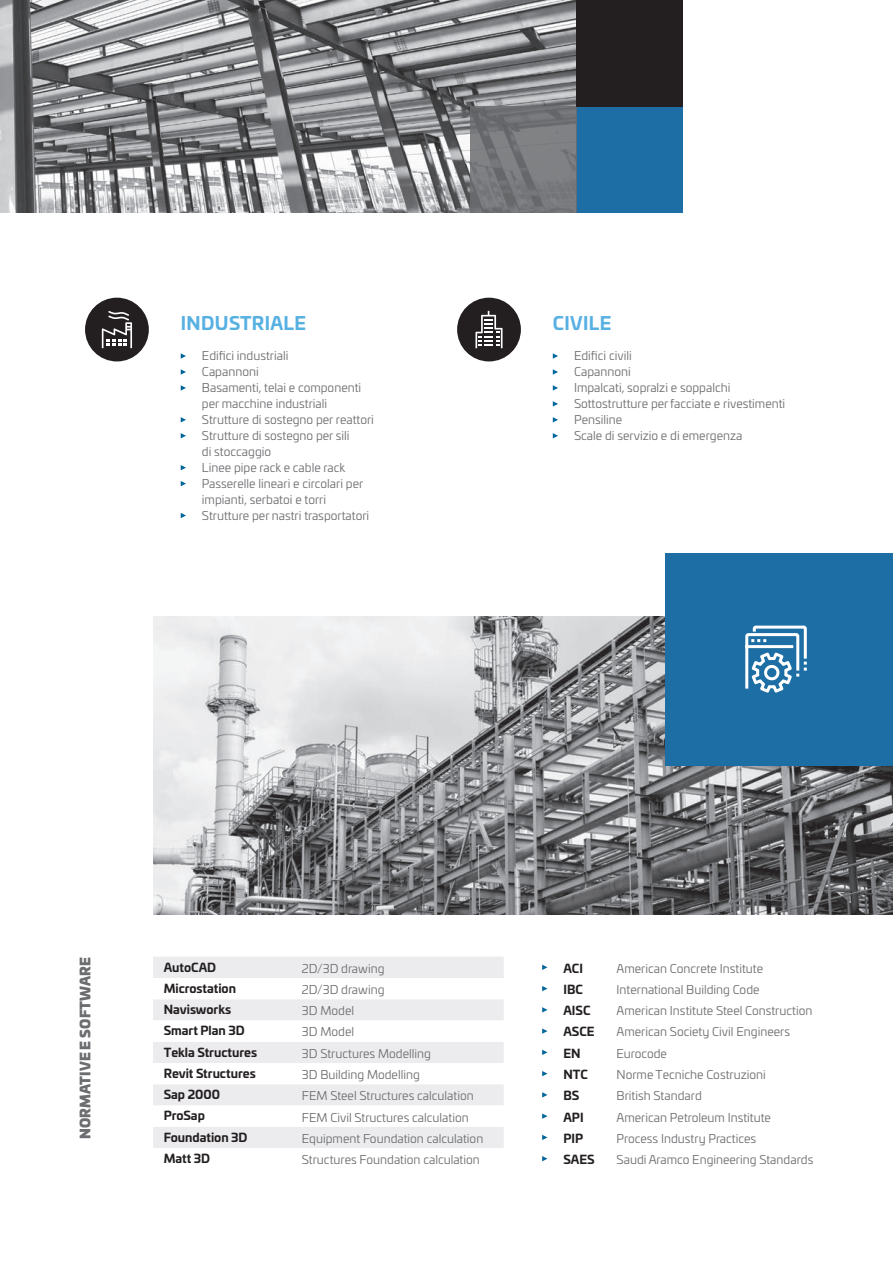
<style>
.page{position:relative;width:893px;height:1263px;background:#fff}
.page>*{position:absolute;margin:0;border:0;box-sizing:border-box;transform-origin:0 0}
.t1{font:700 18px "Univia Pro";letter-spacing:.02em;color:#57b0e2}
.t2{font:900 13.5px "Univia Pro";letter-spacing:.02em;color:#6c6d70}
.t3{font:12px/15.9px "Univia Pro";color:#6c6d70}
.t4{font:700 12px "Univia Pro";color:#231f20}
</style>
<div class="page">
<img style="left:153px;top:617px;width:740px;height:297px">
<svg style="left:553px;top:353px;width:5px;height:6px"></svg>
<svg style="left:553px;top:385px;width:5px;height:6px"></svg>
<svg style="left:553px;top:369px;width:5px;height:6px"></svg>
<svg style="left:553px;top:401px;width:5px;height:5px"></svg>
<svg style="left:553px;top:417px;width:5px;height:5px"></svg>
<svg style="left:553px;top:433px;width:5px;height:5px"></svg>
<svg style="left:181px;top:385px;width:5px;height:6px"></svg>
<svg style="left:181px;top:369px;width:5px;height:6px"></svg>
<svg style="left:181px;top:353px;width:5px;height:6px"></svg>
<svg style="left:181px;top:417px;width:5px;height:5px"></svg>
<svg style="left:181px;top:433px;width:5px;height:5px"></svg>
<svg style="left:181px;top:465px;width:5px;height:5px"></svg>
<svg style="left:181px;top:513px;width:5px;height:5px"></svg>
<svg style="left:181px;top:481px;width:5px;height:5px"></svg>
<div style="left:665px;top:553px;width:228px;height:212px;background:#1c6ea4"></div>
<svg style="left:745px;top:625px;width:62px;height:68px"></svg>
<div style="left:85px;top:298px;width:64px;height:63px;background:#231f20;border-radius:50%"></div>
<svg style="left:102px;top:311px;width:30px;height:37px"></svg>
<div style="left:457px;top:298px;width:64px;height:63px;background:#231f20;border-radius:50%"></div>
<svg style="left:475px;top:311px;width:27px;height:37px"></svg>
<svg style="left:542px;top:965px;width:5px;height:5px"></svg>
<svg style="left:542px;top:1050px;width:5px;height:5px"></svg>
<svg style="left:542px;top:1007px;width:5px;height:5px"></svg>
<svg style="left:542px;top:1092px;width:5px;height:5px"></svg>
<svg style="left:542px;top:1135px;width:5px;height:5px"></svg>
<svg style="left:542px;top:986px;width:5px;height:5px"></svg>
<svg style="left:542px;top:1071px;width:5px;height:5px"></svg>
<svg style="left:542px;top:1028px;width:5px;height:6px"></svg>
<svg style="left:542px;top:1113px;width:5px;height:6px"></svg>
<svg style="left:542px;top:1156px;width:5px;height:5px"></svg>
<div style="left:153px;top:957px;width:351px;height:21px;background:#ececee"></div>
<svg style="left:153px;top:999px;width:351px;height:149px;fill:#ececee"></svg>
<img style="left:0;top:0;width:576px;height:213px">
<div style="left:576px;top:106px;width:106px;height:107px;background:#1c6ea4"></div>
<svg style="left:470px;top:106px;width:106px;height:107px;fill:#78797c"></svg>
<div style="left:576px;top:0;width:106px;height:106px;background:#231f20"></div>
<p class="t1" style="left:181px;top:308px;width:127px">INDUSTRIALE</p>
<p class="t1" style="left:553px;top:308px;width:60px">CIVILE</p>
<p class="t3" style="left:574px;top:347px;width:59px">Edifici civili</p>
<p class="t3" style="left:574px;top:363px;width:58px">Capannoni</p>
<p class="t3" style="left:574px;top:379px;width:158px">Impalcati, sopralzi e soppalchi</p>
<p class="t3" style="left:574px;top:395px;width:213px">Sottostrutture per facciate e rivestimenti</p>
<p class="t3" style="left:574px;top:411px;width:50px">Pensiline</p>
<p class="t3" style="left:574px;top:427px;width:170px">Scale di servizio e di emergenza</p>
<p class="t3" style="left:202px;top:347px;width:88px">Edifici industriali</p>
<p class="t3" style="left:202px;top:363px;width:58px">Capannoni</p>
<p class="t3" style="left:202px;top:379px;width:161px">Basamenti, telai e componenti</p>
<p class="t3" style="left:202px;top:395px;width:127px">per macchine industriali</p>
<p class="t3" style="left:202px;top:411px;width:173px">Strutture di sostegno per reattori</p>
<p class="t3" style="left:202px;top:427px;width:149px">Strutture di sostegno per sili</p>
<p class="t3" style="left:202px;top:443px;width:71px">di stoccaggio</p>
<p class="t3" style="left:202px;top:459px;width:145px">Linee pipe rack e cable rack</p>
<p class="t3" style="left:202px;top:475px;width:163px">Passerelle lineari e circolari per impianti, serbatoi e torri</p>
<p class="t3" style="left:202px;top:507px;width:169px">Strutture per nastri trasportatori</p>
<p class="t2" style="left:74px;top:1139px;width:184px;rotate:-90deg">NORMATIVE E SOFTWARE</p>
<p class="t4" style="left:164px;top:957px;width:54px">AutoCAD</p>
<p class="t3" style="left:302px;top:960px;width:84px">2D/3D drawing</p>
<p class="t4" style="left:164px;top:979px;width:74px">Microstation</p>
<p class="t3" style="left:302px;top:981px;width:84px">2D/3D drawing</p>
<p class="t4" style="left:164px;top:1000px;width:69px">Navisworks</p>
<p class="t3" style="left:302px;top:1002px;width:54px">3D Model</p>
<p class="t4" style="left:164px;top:1021px;width:82px">Smart Plan 3D</p>
<p class="t3" style="left:302px;top:1023px;width:54px">3D Model</p>
<p class="t4" style="left:164px;top:1042px;width:95px">Tekla Structures</p>
<p class="t3" style="left:302px;top:1045px;width:131px">3D Structures Modelling</p>
<p class="t4" style="left:164px;top:1064px;width:94px">Revit Structures</p>
<p class="t3" style="left:302px;top:1066px;width:119px">3D Building Modelling</p>
<p class="t4" style="left:164px;top:1085px;width:58px">Sap 2000</p>
<p class="t3" style="left:302px;top:1087px;width:173px">FEM Steel Structures calculation</p>
<p class="t4" style="left:164px;top:1106px;width:43px">ProSap</p>
<p class="t3" style="left:302px;top:1108px;width:168px">FEM Civil Structures calculation</p>
<p class="t4" style="left:164px;top:1127px;width:85px">Foundation 3D</p>
<p class="t3" style="left:302px;top:1130px;width:183px">Equipment Foundation calculation</p>
<p class="t4" style="left:164px;top:1149px;width:48px">Matt 3D</p>
<p class="t3" style="left:302px;top:1151px;width:179px">Structures Foundation calculation</p>
<p class="t4" style="left:563px;top:958px;width:21px">ACI</p>
<p class="t3" style="left:617px;top:960px;width:148px">American Concrete Institute</p>
<p class="t4" style="left:563px;top:980px;width:21px">IBC</p>
<p class="t3" style="left:617px;top:981px;width:144px">International Building Code</p>
<p class="t4" style="left:563px;top:1001px;width:29px">AISC</p>
<p class="t3" style="left:617px;top:1002px;width:197px">American Institute Steel Construction</p>
<p class="t4" style="left:563px;top:1022px;width:33px">ASCE</p>
<p class="t3" style="left:617px;top:1023px;width:175px">American Society Civil Engineers</p>
<p class="t4" style="left:563px;top:1043px;width:19px">EN</p>
<p class="t3" style="left:617px;top:1045px;width:52px">Eurocode</p>
<p class="t4" style="left:563px;top:1065px;width:26px">NTC</p>
<p class="t3" style="left:617px;top:1066px;width:151px">Norme Tecniche Costruzioni</p>
<p class="t4" style="left:563px;top:1086px;width:17px">BS</p>
<p class="t3" style="left:617px;top:1087px;width:87px">British Standard</p>
<p class="t4" style="left:563px;top:1107px;width:22px">API</p>
<p class="t3" style="left:617px;top:1109px;width:156px">American Petroleum Institute</p>
<p class="t4" style="left:563px;top:1129px;width:21px">PIP</p>
<p class="t3" style="left:617px;top:1130px;width:141px">Process Industry Practices</p>
<p class="t4" style="left:563px;top:1150px;width:33px">SAES</p>
<p class="t3" style="left:617px;top:1151px;width:198px">Saudi Aramco Engineering Standards</p>
</div>
